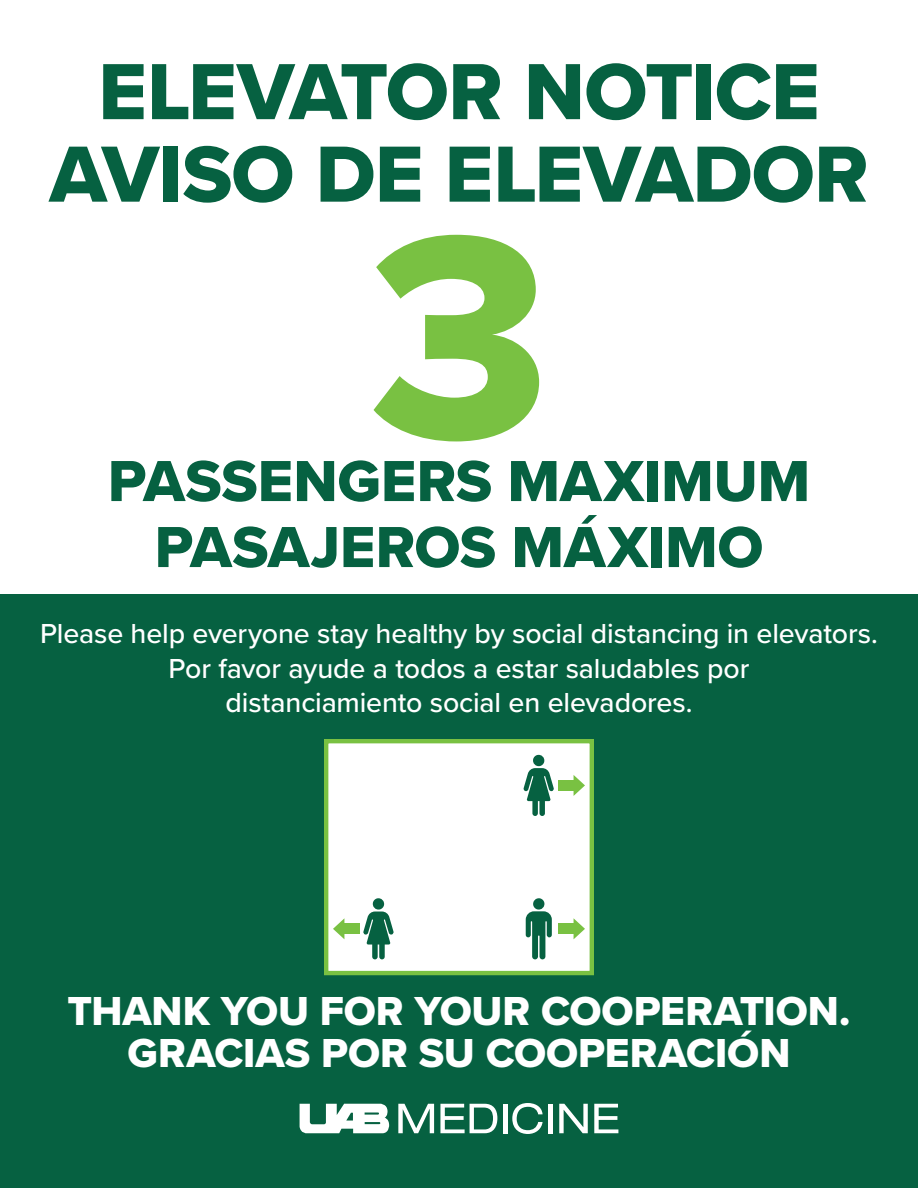
<style>
.page{position:relative;width:918px;height:1188px;background:#fff}
.page>*{position:absolute;margin:0;border:0;box-sizing:border-box;transform-origin:0 0}
.t1{font:300px "Proxima Nova Extrabld";color:#79c142}
.t2{font:82.5px/82.5px "Proxima Nova Extrabld";letter-spacing:-.01em;color:#066141;text-align:center}
.t3{font:60px/66px "Proxima Nova Extrabld";letter-spacing:-.005em;color:#066141;text-align:center}
.t4{font:42px/42px "Proxima Nova Extrabld";letter-spacing:-.005em;color:#fff;text-align:center}
.t5{font:500 28.5px/34.2px "Proxima Nova";letter-spacing:-.005em;color:#fff;text-align:center}
</style>
<div class="page">
<div style="left:0;top:594px;width:918px;height:594px;background:#066141"></div>
<svg style="left:300px;top:1104px;width:89px;height:29px"></svg>
<svg style="left:398px;top:1104px;width:36px;height:29px"></svg>
<svg style="left:440px;top:1104px;width:57px;height:29px"></svg>
<hr style="left:503px;top:1104px;width:4px;height:29px;background:#fff">
<svg style="left:512px;top:1103px;width:31px;height:31px"></svg>
<hr style="left:548px;top:1104px;width:4px;height:29px;background:#fff">
<svg style="left:559px;top:1104px;width:29px;height:29px"></svg>
<svg style="left:594px;top:1104px;width:24px;height:29px"></svg>
<div style="left:324px;top:739px;width:270px;height:236px;background:#fff;border:4px solid #79c142"></div>
<svg style="left:363px;top:898px;width:31px;height:62px"></svg>
<svg style="left:526px;top:898px;width:26px;height:62px"></svg>
<svg style="left:523px;top:754px;width:31px;height:62px"></svg>
<div style="left:342px;top:924px;width:18px;height:10px;background:#79c142"></div>
<svg style="left:333px;top:919px;width:11px;height:20px"></svg>
<div style="left:558px;top:780px;width:18px;height:11px;background:#79c142"></div>
<svg style="left:574px;top:775px;width:11px;height:21px"></svg>
<div style="left:558px;top:924px;width:18px;height:10px;background:#79c142"></div>
<svg style="left:574px;top:919px;width:11px;height:20px"></svg>
<h2 class="t2" style="left:49px;top:49px;width:821px">ELEVATOR NOTICE<br>AVISO DE ELEVADOR</h2>
<h1 class="t1" style="left:369px;top:114px;width:182px">3</h1>
<h3 class="t3" style="left:108px;top:447px;width:704px">PASSENGERS MAXIMUM<br>PASAJEROS MÁXIMO</h3>
<p class="t5" style="left:40px;top:616px;width:839px">Please help everyone stay healthy by social distancing in elevators.<br>Por favor ayude a todos a estar saludables por<br>distanciamiento social en elevadores.</p>
<h3 class="t4" style="left:67px;top:990px;width:785px">THANK YOU FOR YOUR COOPERATION.<br>GRACIAS POR SU COOPERACIÓN</h3>
</div>
